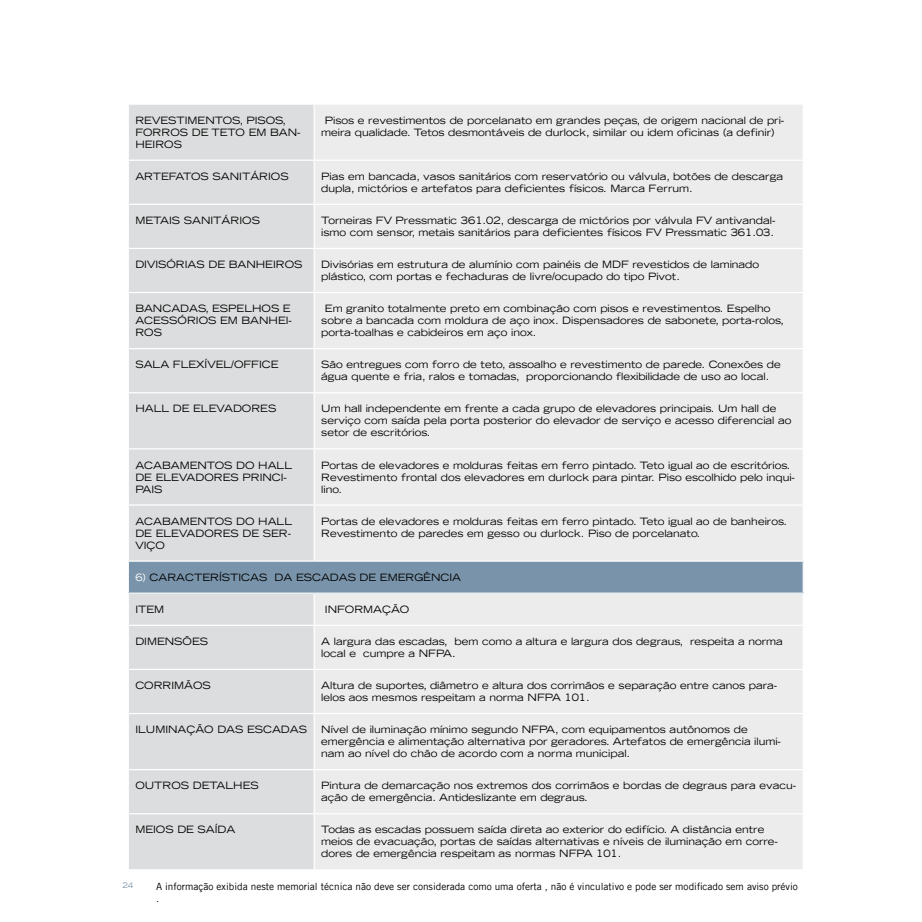
<style>
.page{position:relative;width:922px;height:922px;background:#fff}
.page>*{position:absolute;margin:0;border:0;box-sizing:border-box;transform-origin:0 0}
.t1{font:expanded 10px/12px "Trade Gothic LH";color:#000}
.t2{font:10px/12px "Trade Gothic LT";color:#000}
.t3{font:expanded 7.5px "Trade Gothic LH";color:#7994aa}
.s1{color:#fff}
</style>
<div class="page">
<div style="left:129px;top:105px;width:184px;height:764px;background:#dcddde"></div>
<div style="left:315px;top:105px;width:487px;height:764px;background:#ececed"></div>
<div style="left:128px;top:561px;width:675px;height:32px;background:#7994aa"></div>
<hr style="left:128px;top:159px;width:186px;height:2px;background:#fff">
<hr style="left:128px;top:204px;width:186px;height:1px;background:#fff">
<hr style="left:128px;top:248px;width:186px;height:1px;background:#fff">
<hr style="left:128px;top:292px;width:186px;height:1px;background:#fff">
<hr style="left:128px;top:348px;width:186px;height:1px;background:#fff">
<hr style="left:128px;top:392px;width:186px;height:1px;background:#fff">
<hr style="left:128px;top:448px;width:186px;height:1px;background:#fff">
<hr style="left:128px;top:504px;width:186px;height:1px;background:#fff">
<hr style="left:314px;top:159px;width:489px;height:2px;background:#fff">
<hr style="left:314px;top:204px;width:489px;height:1px;background:#fff">
<hr style="left:314px;top:248px;width:489px;height:1px;background:#fff">
<hr style="left:314px;top:292px;width:489px;height:1px;background:#fff">
<hr style="left:314px;top:348px;width:489px;height:1px;background:#fff">
<hr style="left:314px;top:392px;width:489px;height:1px;background:#fff">
<hr style="left:314px;top:448px;width:489px;height:1px;background:#fff">
<hr style="left:314px;top:504px;width:489px;height:1px;background:#fff">
<hr style="left:128px;top:560px;width:186px;height:1px;background:#fff">
<hr style="left:128px;top:561px;width:1px;height:31px;background:#fff">
<hr style="left:314px;top:560px;width:489px;height:1px;background:#fff">
<hr style="left:802px;top:561px;width:1px;height:31px;background:#fff">
<hr style="left:128px;top:592px;width:186px;height:1px;background:#fff">
<hr style="left:128px;top:624px;width:186px;height:1px;background:#fff">
<hr style="left:128px;top:668px;width:186px;height:2px;background:#fff">
<hr style="left:128px;top:712px;width:186px;height:2px;background:#fff">
<hr style="left:128px;top:768px;width:186px;height:2px;background:#fff">
<hr style="left:128px;top:812px;width:186px;height:2px;background:#fff">
<hr style="left:314px;top:592px;width:489px;height:1px;background:#fff">
<hr style="left:314px;top:624px;width:489px;height:1px;background:#fff">
<hr style="left:314px;top:668px;width:489px;height:2px;background:#fff">
<hr style="left:314px;top:712px;width:489px;height:2px;background:#fff">
<hr style="left:314px;top:768px;width:489px;height:2px;background:#fff">
<hr style="left:314px;top:812px;width:489px;height:2px;background:#fff">
<p class="t1" style="left:135px;top:114px;width:166px">REVESTIMENTOS, PISOS,<br>FORROS DE TETO EM BAN-<br>HEIROS</p>
<p class="t1" style="left:321px;top:114px;width:464px;text-indent:4px">Pisos e revestimentos de porcelanato em grandes peças, de origem nacional de pri&shy;meira qualidade. Tetos desmontáveis de durlock, similar ou idem oficinas (a definir)</p>
<p class="t1" style="left:135px;top:170px;width:155px">ARTEFATOS SANITÁRIOS</p>
<p class="t1" style="left:321px;top:170px;width:463px">Pias em bancada, vasos sanitários com reservatório ou válvula, botões de descarga dupla, mictórios e artefatos para deficientes físicos. Marca Ferrum.</p>
<p class="t1" style="left:135px;top:214px;width:126px">METAIS SANITÁRIOS</p>
<p class="t1" style="left:321px;top:214px;width:455px">Torneiras FV Pressmatic 361.02, descarga de mictórios por válvula FV antivandal&shy;ismo com sensor, metais sanitários para deficientes físicos FV Pressmatic 361.03.</p>
<p class="t1" style="left:135px;top:258px;width:168px">DIVISÓRIAS DE BANHEIROS</p>
<p class="t1" style="left:321px;top:258px;width:439px">Divisórias em estrutura de alumínio com painéis de MDF revestidos de laminado plástico, com portas e fechaduras de livre/ocupado do tipo Pivot.</p>
<p class="t1" style="left:135px;top:302px;width:158px;text-align:justify">BANCADAS, ESPELHOS E ACESSÓRIOS EM BANHEI-ROS</p>
<p class="t1" style="left:321px;top:302px;width:464px;text-indent:4px">Em granito totalmente preto em combinação com pisos e revestimentos. Espelho sobre a bancada com moldura de aço inox. Dispensadores de sabonete, porta-rolos, porta-toalhas e cabideiros em aço inox.</p>
<p class="t1" style="left:135px;top:358px;width:145px">SALA FLEXÍVEL/OFFICE</p>
<p class="t1" style="left:321px;top:358px;width:461px">São entregues com forro de teto, assoalho e revestimento de parede. Conexões de água quente e fria, ralos e tomadas, proporcionando flexibilidade de uso ao local.</p>
<p class="t1" style="left:135px;top:402px;width:142px">HALL DE ELEVADORES</p>
<p class="t1" style="left:321px;top:402px;width:471px">Um hall independente em frente a cada grupo de elevadores principais. Um hall de serviço com saída pela porta posterior do elevador de serviço e acesso diferencial ao setor de escritórios.</p>
<p class="t1" style="left:135px;top:458px;width:158px">ACABAMENTOS DO HALL<br>DE ELEVADORES PRINCI-<br>PAIS</p>
<p class="t1" style="left:321px;top:458px;width:475px">Portas de elevadores e molduras feitas em ferro pintado. Teto igual ao de escritórios.<br>Revestimento frontal dos elevadores em durlock para pintar. Piso escolhido pelo inqui&shy;lino.</p>
<p class="t1" style="left:135px;top:514px;width:158px;text-align:justify">ACABAMENTOS DO HALL DE ELEVADORES DE SER-VIÇO</p>
<p class="t1" style="left:321px;top:514px;width:467px">Portas de elevadores e molduras feitas em ferro pintado. Teto igual ao de banheiros.<br>Revestimento de paredes em gesso ou durlock. Piso de porcelanato.</p>
<p class="t1" style="left:135px;top:570px;width:327px"><span class="s1">6)</span> CARACTERÍSTICAS DA ESCADAS DE EMERGÊNCIA</p>
<p class="t1" style="left:135px;top:603px;width:30px">ITEM</p>
<p class="t1" style="left:325px;top:603px;width:86px">INFORMAÇÃO</p>
<p class="t1" style="left:135px;top:635px;width:74px">DIMENSÕES</p>
<p class="t1" style="left:321px;top:635px;width:463px">A largura das escadas, bem como a altura e largura dos degraus, respeita a norma local e cumpre a NFPA.</p>
<p class="t1" style="left:135px;top:679px;width:77px">CORRIMÃOS</p>
<p class="t1" style="left:321px;top:679px;width:457px">Altura de suportes, diâmetro e altura dos corrimãos e separação entre canos para&shy;lelos aos mesmos respeitam a norma NFPA 101.</p>
<p class="t1" style="left:135px;top:723px;width:173px">ILUMINAÇÃO DAS ESCADAS</p>
<p class="t1" style="left:321px;top:723px;width:461px">Nível de iluminação mínimo segundo NFPA, com equipamentos autônomos de emergência e alimentação alternativa por geradores. Artefatos de emergência ilumi&shy;nam ao nível do chão de acordo com a norma municipal.</p>
<p class="t1" style="left:135px;top:779px;width:125px">OUTROS DETALHES</p>
<p class="t1" style="left:321px;top:779px;width:476px">Pintura de demarcação nos extremos dos corrimãos e bordas de degraus para evacu&shy;ação de emergência. Antideslizante em degraus.</p>
<p class="t1" style="left:135px;top:823px;width:101px">MEIOS DE SAÍDA</p>
<p class="t1" style="left:321px;top:823px;width:458px">Todas as escadas possuem saída direta ao exterior do edifício. A distância entre meios de evacuação, portas de saídas alternativas e níveis de iluminação em corre&shy;dores de emergência respeitam as normas NFPA 101.</p>
<p class="t2" style="left:156px;top:879px;width:643px">A informação exibida neste memorial técnica não deve ser considerada como uma oferta , não é vinculativo e pode ser modificado sem aviso prévio .</p>
<p class="t3" style="left:122px;top:880px;width:12px">24</p>
</div>
